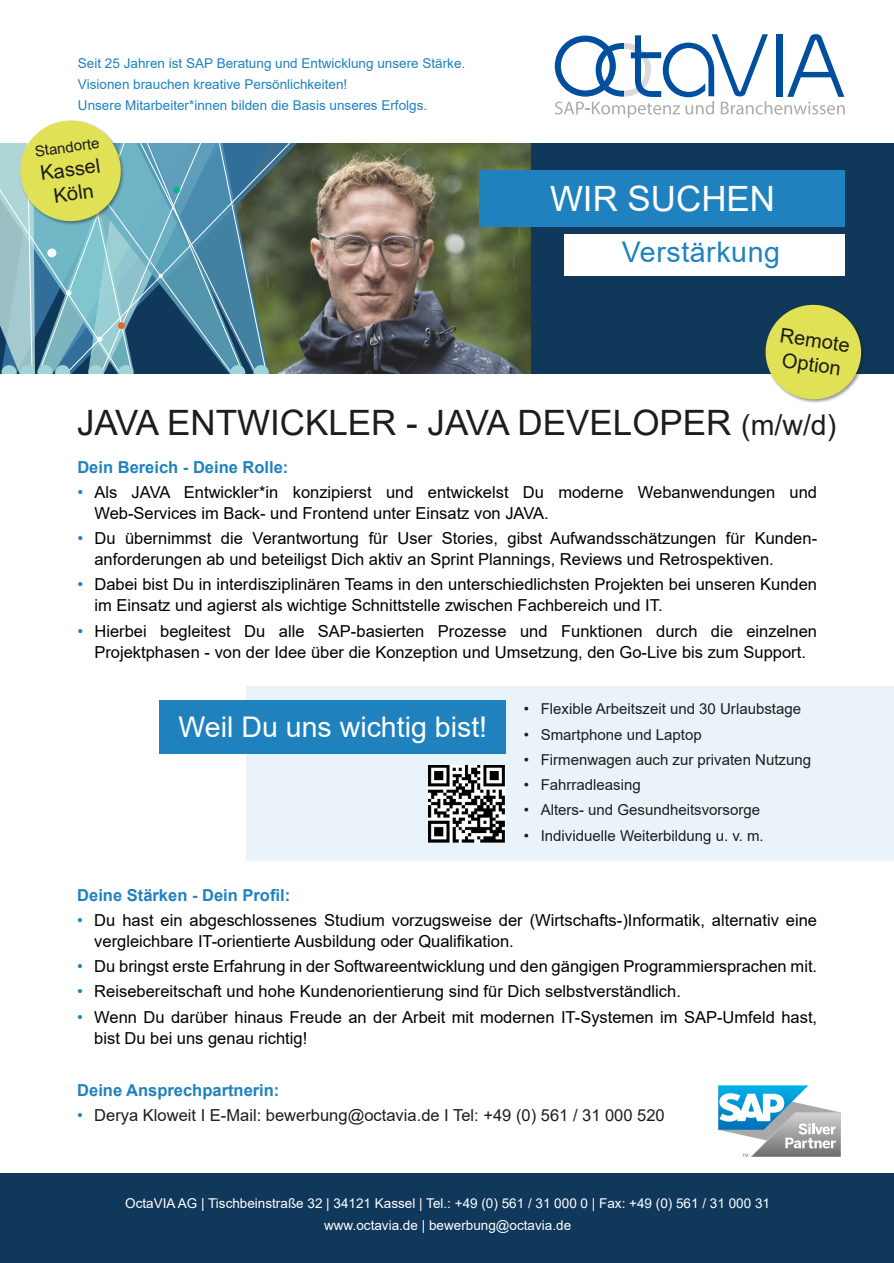
<style>
.page{position:relative;width:894px;height:1263px;background:#fff}
.page>*{position:absolute;margin:0;border:0;box-sizing:border-box;transform-origin:0 0}
.t1{font:34.95px "Arial";color:#1d1d1b}
.t2{font:34.95px "Arial";color:#fff}
.t3{font:28.5px "Arial";letter-spacing:.02em;color:#1f82bf}
.t4{font:28.5px "Arial";color:#fff}
.t5{font:20.1px/24.2px "Arial";color:#1d1d1b;text-align:center}
.t6{font:16.5px/21px "Arial";color:#000}
.t7{font:700 16.5px "Arial";color:#1f82bf}
.t8{font:16.5px "Arial";color:#1d1d1b}
.t9{font:15px "Arial";color:#1d1d1b}
.t10{font:13.5px/21px "Arial";color:#1f82bf}
.t11{font:13.5px/22.2px "Arial";color:#fff;text-align:center}
.s1{font-size:28.5px}
.s2{color:#1f82bf}
</style>
<div class="page">
<img style="left:298px;top:143px;width:233px;height:231px">
<div style="left:531px;top:142px;width:362px;height:232px;background:#0f385a"></div>
<div style="left:0;top:1174px;width:893px;height:89px;background:#0f385a"></div>
<svg style="left:269px;top:143px;width:29px;height:231px;background:#4f5a43"></svg>
<svg style="left:269px;top:143px;width:22px;height:228px;background:#536148"></svg>
<div style="left:246px;top:686px;width:647px;height:175px;background:#e9f3f9"></div>
<div style="left:159px;top:700px;width:346px;height:54px;background:#1f82bf"></div>
<img style="left:428px;top:765px;width:77px;height:77px">
<svg style="left:718px;top:1085px;width:122px;height:72px"></svg>
<div style="left:478px;top:171px;width:366px;height:56px;background:#1f82bf"></div>
<div style="left:564px;top:235px;width:280px;height:41px;background:#fff"></div>
<svg style="left:0;top:120px;width:269px;height:254px;background:#7da7a5"></svg>
<svg style="left:554px;top:34px;width:290px;height:84px"></svg>
<svg style="left:765px;top:304px;width:98px;height:98px"></svg>
<p class="t10" style="left:78px;top:54px;width:388px">Seit 25 Jahren ist SAP Beratung und Entwicklung unsere Stärke.<br>Visionen brauchen kreative Persönlichkeiten!<br>Unsere Mitarbeiter*innen bilden die Basis unseres Erfolgs.</p>
<p class="t9" style="left:34px;top:146px;width:67px;rotate:-8deg">Standorte</p>
<p class="t5" style="left:39px;top:163px;width:62px;rotate:-8deg">Kassel<br>Köln</p>
<h1 class="t2" style="left:550px;top:186px;width:226px">WIR SUCHEN</h1>
<h2 class="t3" style="left:615px;top:244px;width:159px">Verstärkung</h2>
<h2 class="t3" style="left:621px;top:241px;width:160px">Verstärkung</h2>
<p class="t5" style="left:781px;top:325px;width:72px;text-align:left;rotate:8deg">Remote<br>Option</p>
<h1 class="t1" style="left:77px;top:410px;width:760px">JAVA ENTWICKLER - JAVA DEVELOPER <span class="s1">(m/w/d)</span></h1>
<p class="t7" style="left:77px;top:461px;width:212px">Dein Bereich - Deine Rolle:</p>
<p class="t6" style="left:94px;top:483px;width:724px;text-indent:-17px"><span class="s2">•</span> Als JAVA Entwickler*in konzipierst und entwickelst Du moderne Webanwendungen und<br>Web-Services im Back- und Frontend unter Einsatz von JAVA.</p>
<p class="t6" style="left:94px;top:529px;width:724px;text-indent:-17px"><span class="s2">•</span> Du übernimmst die Verantwortung für User Stories, gibst Aufwandsschätzungen für Kunden&shy;anforderungen ab und beteiligst Dich aktiv an Sprint Plannings, Reviews und Retrospektiven.</p>
<p class="t6" style="left:94px;top:576px;width:724px;text-indent:-17px"><span class="s2">•</span> Dabei bist Du in interdisziplinären Teams in den unterschiedlichsten Projekten bei unseren Kunden im Einsatz und agierst als wichtige Schnittstelle zwischen Fachbereich und IT.</p>
<p class="t6" style="left:77px;top:622px;width:741px;text-align:center"><span class="s2">•</span> Hierbei begleitest Du alle SAP-basierten Prozesse und Funktionen durch die einzelnen<br>Projektphasen - von der Idee über die Konzeption und Umsetzung, den Go-Live bis zum Support.</p>
<h2 class="t4" style="left:178px;top:716px;width:310px">Weil Du uns wichtig bist!</h2>
<p class="t9" style="left:523px;top:703px;width:279px">• Flexible Arbeitszeit und 30 Urlaubstage</p>
<p class="t9" style="left:523px;top:729px;width:179px">• Smartphone und Laptop</p>
<p class="t9" style="left:523px;top:754px;width:289px">• Firmenwagen auch zur privaten Nutzung</p>
<p class="t9" style="left:523px;top:779px;width:119px">• Fahrradleasing</p>
<p class="t9" style="left:523px;top:804px;width:238px">• Alters- und Gesundheitsvorsorge</p>
<p class="t9" style="left:523px;top:830px;width:241px">• Individuelle Weiterbildung u. v. m.</p>
<p class="t7" style="left:77px;top:889px;width:214px">Deine Stärken - Dein Profil:</p>
<p class="t6" style="left:94px;top:911px;width:724px;text-indent:-17px"><span class="s2">•</span> Du hast ein abgeschlossenes Studium vorzugsweise der (Wirtschafts-)Informatik, alternativ eine vergleichbare IT-orientierte Ausbildung oder Qualifikation.</p>
<p class="t6" style="left:77px;top:957px;width:741px"><span class="s2">•</span> Du bringst erste Erfahrung in der Softwareentwicklung und den gängigen Programmiersprachen mit.</p>
<p class="t6" style="left:77px;top:983px;width:605px"><span class="s2">•</span> Reisebereitschaft und hohe Kundenorientierung sind für Dich selbstverständlich.</p>
<p class="t6" style="left:94px;top:1008px;width:724px;text-indent:-17px"><span class="s2">•</span> Wenn Du darüber hinaus Freude an der Arbeit mit modernen IT-Systemen im SAP-Umfeld hast, bist Du bei uns genau richtig!</p>
<p class="t7" style="left:77px;top:1084px;width:204px">Deine Ansprechpartnerin:</p>
<p class="t8" style="left:77px;top:1109px;width:589px"><span class="s2">•</span> Derya Kloweit I E-Mail: bewerbung@octavia.de I Tel: +49 (0) 561 / 31 000 520</p>
<p class="t11" style="left:125px;top:1193px;width:646px">OctaVIA AG | Tischbeinstraße 32 | 34121 Kassel | Tel.: +49 (0) 561 / 31 000 0 | Fax: +49 (0) 561 / 31 000 31 www.octavia.de | bewerbung@octavia.de</p>
</div>
